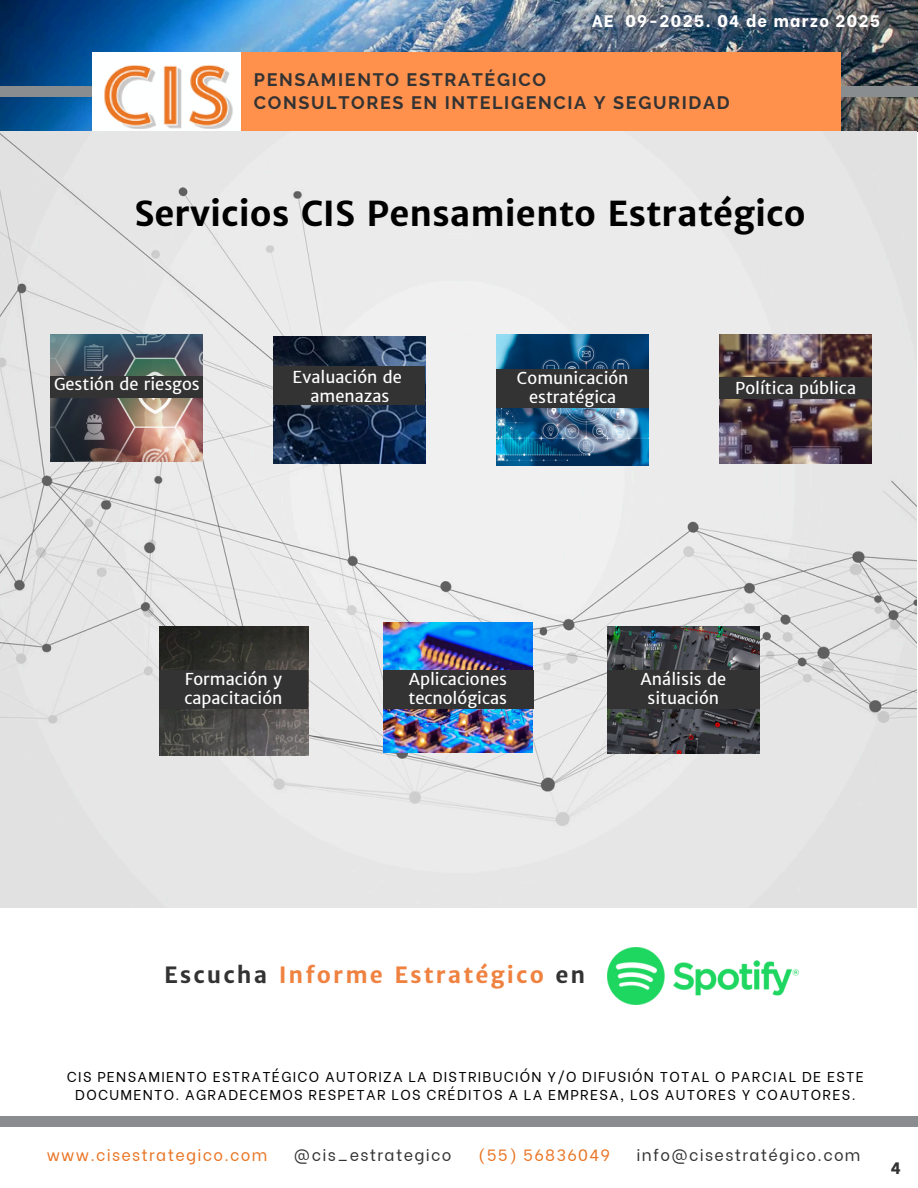
<style>
.page{position:relative;width:918px;height:1188px;background:#fff}
.page>*{position:absolute;margin:0;border:0;box-sizing:border-box;transform-origin:0 0}
.t1{font:700 34.5px "Merriweather Sans";color:#000}
.t2{font:700 22.5px "Merriweather Sans";letter-spacing:.09em;color:#ef8240}
.t3{font:700 18px/22.5px "Raleway";letter-spacing:.09em;color:#333}
.t4{font:800 16.65px "Be Vietnam";letter-spacing:.08em;color:#fff}
.t5{font:16.5px/19.2px "Merriweather Sans";color:#fff;text-align:center}
.t6{font:800 16.5px "Be Vietnam";color:#333}
.t7{font:16.2px "Be Vietnam";letter-spacing:.08em;color:#333}
.t8{font:16.2px "Be Vietnam";letter-spacing:.08em;color:#e97524}
.t9{font:14.25px/18px "Be Vietnam";letter-spacing:.09em;color:#000;text-align:center}
.s1{color:#333}
</style>
<div class="page">
<img style="left:0;top:0;width:918px;height:908px">
<div style="left:0;top:87px;width:918px;height:10px;background:#8a8d8f"></div>
<img style="left:92px;top:52px;width:149px;height:80px">
<div style="left:241px;top:52px;width:600px;height:80px;background:#ff914d"></div>
<div style="left:0;top:1116px;width:918px;height:10px;background:#8a8d8f"></div>
<img style="left:51px;top:334px;width:152px;height:127px">
<img style="left:274px;top:336px;width:151px;height:128px">
<img style="left:497px;top:334px;width:151px;height:132px">
<img style="left:719px;top:334px;width:152px;height:130px">
<img style="left:607px;top:626px;width:152px;height:127px">
<img style="left:159px;top:626px;width:150px;height:130px">
<img style="left:383px;top:623px;width:150px;height:129px">
<div style="left:607px;top:671px;width:153px;height:38px;background:#333"></div>
<div style="left:50px;top:376px;width:152px;height:22px;background:#333"></div>
<div style="left:274px;top:366px;width:151px;height:39px;background:#333"></div>
<div style="left:497px;top:369px;width:152px;height:39px;background:#333"></div>
<div style="left:159px;top:671px;width:149px;height:38px;background:#333"></div>
<div style="left:383px;top:671px;width:150px;height:38px;background:#333"></div>
<div style="left:719px;top:377px;width:153px;height:22px;background:#333"></div>
<img style="left:607px;top:947px;width:191px;height:58px">
<p class="t4" style="left:592px;top:7px;width:290px">AE 09-2025. 04 de marzo 2025</p>
<p class="t3" style="left:254px;top:69px;width:477px">PENSAMIENTO ESTRATÉGICO<br>CONSULTORES EN INTELIGENCIA Y SEGURIDAD</p>
<p class="t1" style="left:134px;top:192px;width:673px">Servicios CIS Pensamiento Estratégico</p>
<p class="t5" style="left:54px;top:374px;width:147px">Gestión de riesgos</p>
<h5 class="t5" style="left:293px;top:367px;width:111px">Evaluación de amenazas</h5>
<p class="t5" style="left:517px;top:368px;width:113px">Comunicación estratégica</p>
<h5 class="t5" style="left:735px;top:379px;width:122px">Política pública</h5>
<h5 class="t5" style="left:184px;top:670px;width:100px;text-align:left">Formación y capacitación</h5>
<p class="t5" style="left:409px;top:670px;width:100px;text-align:left">Aplicaciones tecnológicas</p>
<h1 class="t5" style="left:641px;top:670px;width:87px">Análisis de situación</h1>
<p class="t2" style="left:164px;top:961px;width:423px"><span class="s1">Escucha</span> Informe Estratégico <span class="s1">en</span></p>
<h3 class="t9" style="left:67px;top:1066px;width:799px">CIS PENSAMIENTO ESTRATÉGICO AUTORIZA LA DISTRIBUCIÓN Y/O DIFUSIÓN TOTAL O PARCIAL DE ESTE<br>DOCUMENTO. AGRADECEMOS RESPETAR LOS CRÉDITOS A LA EMPRESA, LOS AUTORES Y COAUTORES.</h3>
<p class="t8" style="left:47px;top:1142px;width:222px">www.cisestrategico.com</p>
<p class="t7" style="left:294px;top:1142px;width:159px">@cis_estrategico</p>
<p class="t8" style="left:478px;top:1142px;width:134px">(55) 56836049</p>
<p class="t7" style="left:637px;top:1142px;width:225px">info@cisestratégico.com</p>
<h4 class="t6" style="left:891px;top:1154px;width:12px">4</h4>
</div>
